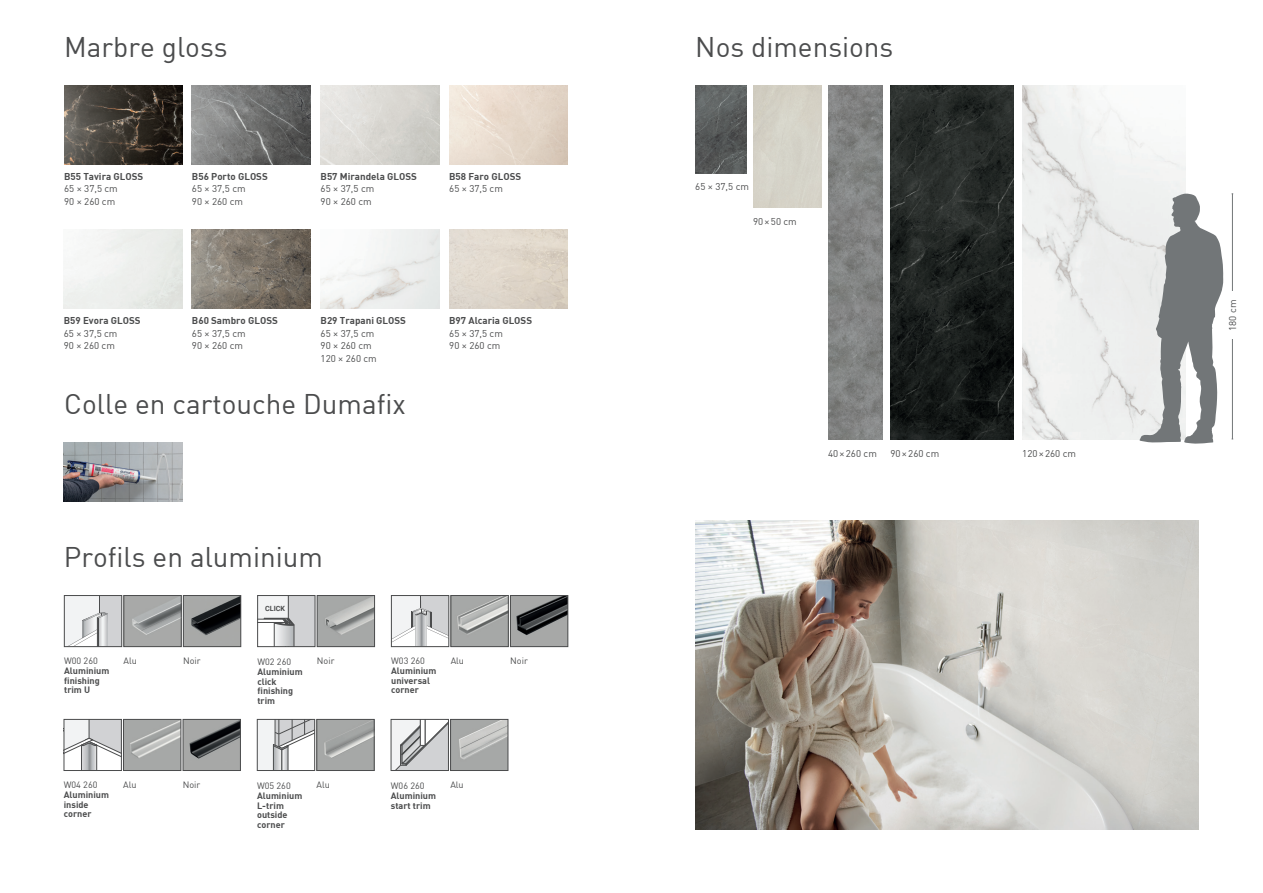
<style>
.page{position:relative;width:1263px;height:893px;background:#fff}
.page>*{position:absolute;margin:0;border:0;box-sizing:border-box;transform-origin:0 0}
.Subtitel{font:27.9px "DIN";color:#4b4c4d}
.Onderschrift{font:9.75px "DIN";color:#4b4c4d}
.PRODUCT{font:9.75px "DIN Bold";color:#4b4c4d}
.t1{font:9.15px/9.8px "DIN Bold";color:#4b4c4d}
.t2{font:9.15px "DIN";color:#4b4c4d}
.t3{font:700 7.2px "Roboto";color:#4b4c4d}
.s1{font-family:"DIN"}
</style>
<div class="page">
<div style="left:99px;top:595px;width:23px;height:52px;background:#d1d2d4"></div>
<svg style="left:67px;top:597px;width:41px;height:48px"></svg>
<div style="left:64px;top:595px;width:58px;height:52px;border:1px solid #4b4c4d"></div>
<img style="left:126px;top:597px;width:53px;height:48px">
<div style="left:124px;top:595px;width:57px;height:52px;border:1px solid #4b4c4d"></div>
<img style="left:185px;top:597px;width:54px;height:48px">
<div style="left:183px;top:595px;width:58px;height:52px;border:1px solid #4b4c4d"></div>
<div style="left:258px;top:595px;width:30px;height:52px;background:#f2f3f4"></div>
<div style="left:288px;top:595px;width:27px;height:52px;background:#d1d2d4"></div>
<hr style="left:288px;top:595px;width:1px;height:52px;background:#4b4c4d">
<svg style="left:259px;top:617px;width:36px;height:28px"></svg>
<div style="left:257px;top:595px;width:58px;height:52px;border:1px solid #4b4c4d"></div>
<img style="left:319px;top:597px;width:54px;height:48px">
<div style="left:317px;top:595px;width:58px;height:52px;border:1px solid #4b4c4d"></div>
<svg style="left:393px;top:597px;width:54px;height:48px"></svg>
<div style="left:391px;top:595px;width:58px;height:52px;border:1px solid #4b4c4d"></div>
<img style="left:453px;top:597px;width:53px;height:48px">
<div style="left:451px;top:595px;width:57px;height:52px;border:1px solid #4b4c4d"></div>
<img style="left:512px;top:597px;width:54px;height:48px">
<div style="left:510px;top:595px;width:58px;height:52px;border:1px solid #4b4c4d"></div>
<svg style="left:66px;top:721px;width:54px;height:48px"></svg>
<div style="left:64px;top:719px;width:58px;height:52px;border:1px solid #4b4c4d"></div>
<img style="left:125px;top:721px;width:54px;height:48px">
<div style="left:123px;top:719px;width:58px;height:52px;border:1px solid #4b4c4d"></div>
<img style="left:185px;top:721px;width:54px;height:48px">
<div style="left:183px;top:719px;width:58px;height:52px;border:1px solid #4b4c4d"></div>
<div style="left:257px;top:719px;width:23px;height:51px;background:#f2f3f4"></div>
<svg style="left:272px;top:721px;width:41px;height:48px"></svg>
<div style="left:257px;top:719px;width:58px;height:52px;border:1px solid #4b4c4d"></div>
<img style="left:319px;top:721px;width:53px;height:48px">
<div style="left:317px;top:719px;width:57px;height:52px;border:1px solid #4b4c4d"></div>
<svg style="left:393px;top:721px;width:54px;height:48px"></svg>
<div style="left:391px;top:719px;width:58px;height:52px;border:1px solid #4b4c4d"></div>
<img style="left:452px;top:721px;width:54px;height:48px">
<div style="left:450px;top:719px;width:58px;height:52px;border:1px solid #4b4c4d"></div>
<img style="left:695px;top:85px;width:51px;height:89px">
<img style="left:890px;top:85px;width:123px;height:354px">
<img style="left:828px;top:85px;width:55px;height:354px">
<img style="left:1022px;top:85px;width:164px;height:354px">
<img style="left:192px;top:85px;width:118px;height:79px">
<img style="left:64px;top:85px;width:119px;height:79px">
<img style="left:449px;top:229px;width:119px;height:79px">
<img style="left:192px;top:229px;width:118px;height:79px">
<img style="left:321px;top:229px;width:118px;height:79px">
<img style="left:321px;top:85px;width:118px;height:79px">
<img style="left:449px;top:85px;width:119px;height:79px">
<img style="left:64px;top:442px;width:119px;height:59px">
<svg style="left:1139px;top:193px;width:84px;height:251px"></svg>
<hr style="left:1232px;top:194px;width:1px;height:245px;background:#727678">
<div style="left:1225px;top:292px;width:12px;height:47px;background:#fff"></div>
<img style="left:695px;top:521px;width:504px;height:308px">
<p class="Subtitel" style="left:64px;top:30px;width:165px">Marbre gloss</p>
<p class="Subtitel" style="left:695px;top:30px;width:200px">Nos dimensions</p>
<p class="PRODUCT" style="left:64px;top:170px;width:81px">B55 Tavira GLOSS</p>
<p class="Onderschrift" style="left:64px;top:183px;width:55px">65 × 37,5 cm</p>
<p class="Onderschrift" style="left:64px;top:195px;width:53px">90 × 260 cm</p>
<p class="PRODUCT" style="left:192px;top:170px;width:77px">B56 Porto GLOSS</p>
<p class="Onderschrift" style="left:192px;top:183px;width:55px">65 × 37,5 cm</p>
<p class="Onderschrift" style="left:192px;top:195px;width:53px">90 × 260 cm</p>
<p class="PRODUCT" style="left:321px;top:170px;width:98px">B57 Mirandela GLOSS</p>
<p class="Onderschrift" style="left:321px;top:183px;width:55px">65 × 37,5 cm</p>
<p class="Onderschrift" style="left:321px;top:195px;width:53px">90 × 260 cm</p>
<p class="PRODUCT" style="left:449px;top:170px;width:73px">B58 Faro GLOSS</p>
<p class="Onderschrift" style="left:449px;top:183px;width:55px">65 × 37,5 cm</p>
<p class="PRODUCT" style="left:64px;top:314px;width:78px">B59 Evora GLOSS</p>
<p class="Onderschrift" style="left:64px;top:327px;width:55px">65 × 37,5 cm</p>
<p class="Onderschrift" style="left:64px;top:339px;width:53px">90 × 260 cm</p>
<p class="PRODUCT" style="left:192px;top:314px;width:87px">B60 Sambro GLOSS</p>
<p class="Onderschrift" style="left:192px;top:327px;width:55px">65 × 37,5 cm</p>
<p class="Onderschrift" style="left:192px;top:340px;width:53px">90 × 260 cm</p>
<p class="PRODUCT" style="left:321px;top:314px;width:87px">B29 Trapani GLOSS</p>
<p class="Onderschrift" style="left:321px;top:327px;width:55px">65 × 37,5 cm</p>
<p class="Onderschrift" style="left:321px;top:339px;width:53px">90 × 260 cm</p>
<p class="Onderschrift" style="left:321px;top:352px;width:58px">120 × 260 cm</p>
<p class="PRODUCT" style="left:449px;top:314px;width:84px">B97 Alcaria GLOSS</p>
<p class="Onderschrift" style="left:449px;top:327px;width:55px">65 × 37,5 cm</p>
<p class="Onderschrift" style="left:449px;top:340px;width:53px">90 × 260 cm</p>
<p class="Subtitel" style="left:64px;top:387px;width:343px">Colle en cartouche Dumafix</p>
<p class="Subtitel" style="left:64px;top:540px;width:261px">Profils en aluminium</p>
<p class="t3" style="left:265px;top:603px;width:21px">CLICK</p>
<p class="t1" style="left:64px;top:656px;width:47px"><span class="s1">W00 260<br></span>Aluminium finishing trim U</p>
<p class="t1" style="left:257px;top:657px;width:47px"><span class="s1">W02 260<br></span>Aluminium click finishing trim</p>
<p class="t1" style="left:391px;top:656px;width:47px"><span class="s1">W03 260<br></span>Aluminium universal corner</p>
<p class="t2" style="left:183px;top:655px;width:19px">Noir</p>
<p class="t2" style="left:317px;top:655px;width:19px">Noir</p>
<p class="t2" style="left:510px;top:655px;width:19px">Noir</p>
<p class="t2" style="left:124px;top:655px;width:15px">Alu</p>
<p class="t2" style="left:451px;top:655px;width:15px">Alu</p>
<p class="t1" style="left:64px;top:780px;width:47px"><span class="s1">W04 260<br></span>Aluminium inside corner</p>
<p class="t1" style="left:257px;top:780px;width:47px"><span class="s1">W05 260<br></span>Aluminium<br>L-trim outside corner</p>
<p class="t1" style="left:391px;top:780px;width:47px"><span class="s1">W06 260<br></span>Aluminium start trim</p>
<p class="t2" style="left:183px;top:779px;width:19px">Noir</p>
<p class="t2" style="left:123px;top:779px;width:15px">Alu</p>
<p class="t2" style="left:317px;top:779px;width:15px">Alu</p>
<p class="t2" style="left:450px;top:779px;width:15px">Alu</p>
<p class="Onderschrift" style="left:695px;top:180px;width:55px">65 × 37,5 cm</p>
<p class="Onderschrift" style="left:753px;top:215px;width:45px">90×50 cm</p>
<p class="Onderschrift" style="left:828px;top:447px;width:50px">40×260 cm</p>
<p class="Onderschrift" style="left:890px;top:447px;width:50px">90×260 cm</p>
<p class="Onderschrift" style="left:1022px;top:447px;width:55px">120×260 cm</p>
<p class="Onderschrift" style="left:1226px;top:331px;width:33px;rotate:-90deg">180 cm</p>
</div>
